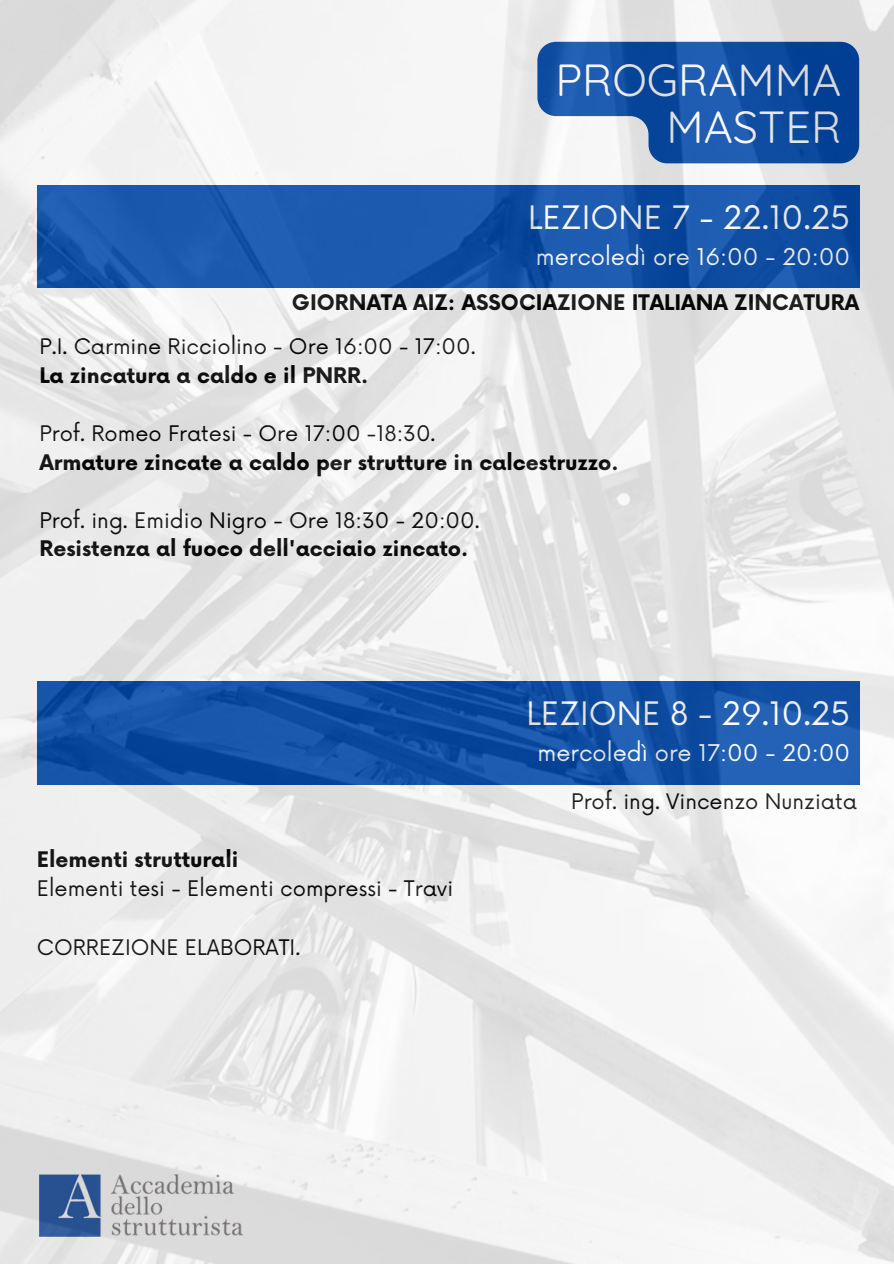
<style>
.page{position:relative;width:894px;height:1264px;background:#fff}
.page>*{position:absolute;margin:0;border:0;box-sizing:border-box;transform-origin:0 0}
.t1{font:45px/47.2px "Quicksand";color:#fff;text-align:right}
.t2{font:31.5px "Now";color:#fff}
.t3{font:22.5px "Now";color:#fff}
.t4{font:21px "Now";color:#000}
.t5{font:700 21px "Now";color:#000}
</style>
<div class="page">
<img style="left:0;top:0;width:893px;height:1263px">
<h2 class="t1" style="left:555px;top:55px;width:287px">PROGRAMMA<br>MASTER</h2>
<p class="t2" style="left:528px;top:200px;width:323px">LEZIONE 7 - 22.10.25</p>
<p class="t3" style="left:535px;top:244px;width:316px">mercoledì ore 16:00 - 20:00</p>
<h3 class="t5" style="left:292px;top:291px;width:568px">GIORNATA AIZ: ASSOCIAZIONE ITALIANA ZINCATURA</h3>
<p class="t4" style="left:39px;top:335px;width:437px">P.I. Carmine Ricciolino - Ore 16:00 - 17:00.</p>
<p class="t5" style="left:39px;top:364px;width:330px">La zincatura a caldo e il PNRR.</p>
<p class="t4" style="left:39px;top:421px;width:397px">Prof. Romeo Fratesi - Ore 17:00 -18:30.</p>
<p class="t5" style="left:39px;top:451px;width:580px">Armature zincate a caldo per strutture in calcestruzzo.</p>
<p class="t4" style="left:39px;top:508px;width:441px">Prof. ing. Emidio Nigro - Ore 18:30 - 20:00.</p>
<p class="t5" style="left:39px;top:537px;width:430px">Resistenza al fuoco dell'acciaio zincato.</p>
<h1 class="t2" style="left:526px;top:696px;width:325px">LEZIONE 8 - 29.10.25</h1>
<h1 class="t3" style="left:537px;top:740px;width:314px">mercoledì ore 17:00 - 20:00</h1>
<p class="t5" style="left:37px;top:848px;width:203px">Elementi strutturali</p>
<p class="t4" style="left:37px;top:877px;width:417px">Elementi tesi - Elementi compressi - Travi</p>
<p class="t4" style="left:37px;top:935px;width:265px">CORREZIONE ELABORATI.</p>
<h2 class="t4" style="left:571px;top:789px;width:287px">Prof. ing. Vincenzo Nunziata</h2>
</div>
